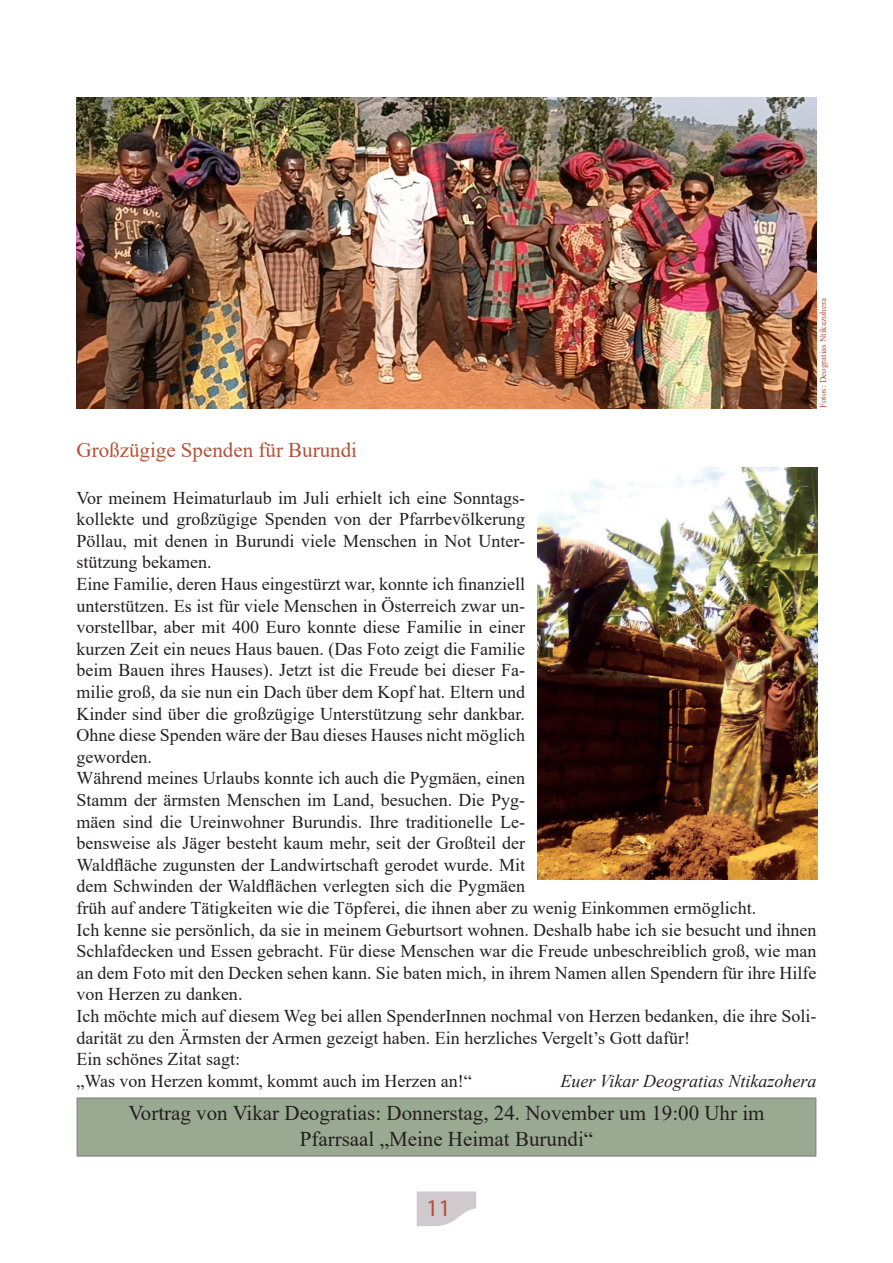
<style>
.page{position:relative;width:893px;height:1263px;background:#fff}
.page>*{position:absolute;margin:0;border:0;box-sizing:border-box;transform-origin:0 0}
.t1{font:24px "Myriad Pro";color:#b35238}
.t2{font:21px "Times New Roman";color:#231f20}
.t3{font:21px "Times New Roman";color:#b35238}
.t4{font:18px/21.6px "Times New Roman";color:#231f20;text-align:justify}
.t5{font:italic 18px "Times New Roman";color:#231f20}
.t6{font:9px "Times New Roman";color:#b35238}
</style>
<div class="page">
<div style="left:77px;top:1098px;width:739px;height:58px;background:#9aa992"></div>
<img style="left:77px;top:98px;width:739px;height:310px">
<svg style="left:417px;top:1191px;width:59px;height:35px;background:#d7d2d6"></svg>
<img style="left:538px;top:468px;width:279px;height:411px">
<p class="t6" style="left:817px;top:408px;width:111px;rotate:-90deg">Fotos: Deogratias Ntikazohera</p>
<p class="t3" style="left:77px;top:435px;width:282px">Großzügige Spenden für Burundi</p>
<p class="t4" style="left:77px;top:486px;width:450px">Vor meinem Heimaturlaub im Juli erhielt ich eine Sonntags&shy;kollekte und großzügige Spenden von der Pfarrbevölkerung Pöllau, mit denen in Burundi viele Menschen in Not Unter&shy;stützung bekamen.</p>
<p class="t4" style="left:77px;top:573px;width:450px">Eine Familie, deren Haus eingestürzt war, konnte ich finanziell unterstützen. Es ist für viele Menschen in Österreich zwar un&shy;vorstellbar, aber mit 400 Euro konnte diese Familie in einer kurzen Zeit ein neues Haus bauen. (Das Foto zeigt die Familie beim Bauen ihres Hauses). Jetzt ist die Freude bei dieser Fa&shy;milie groß, da sie nun ein Dach über dem Kopf hat. Eltern und Kinder sind über die großzügige Unterstützung sehr dankbar.<br>Ohne diese Spenden wäre der Bau dieses Hauses nicht möglich geworden.</p>
<p class="t4" style="left:77px;top:767px;width:681px;text-align:left">Während meines Urlaubs konnte ich auch die Pygmäen, einen<br>Stamm der ärmsten Menschen im Land, besuchen. Die Pyg-<br>mäen sind die Ureinwohner Burundis. Ihre traditionelle Le-<br>bensweise als Jäger besteht kaum mehr, seit der Großteil der<br>Waldfläche zugunsten der Landwirtschaft gerodet wurde. Mit<br>dem Schwinden der Waldflächen verlegten sich die Pygmäen<br>früh auf andere Tätigkeiten wie die Töpferei, die ihnen aber zu wenig Einkommen ermöglicht.</p>
<p class="t4" style="left:77px;top:918px;width:741px">Ich kenne sie persönlich, da sie in meinem Geburtsort wohnen. Deshalb habe ich sie besucht und ihnen Schlafdecken und Essen gebracht. Für diese Menschen war die Freude unbeschreiblich groß, wie man an dem Foto mit den Decken sehen kann. Sie baten mich, in ihrem Namen allen Spendern für ihre Hilfe von Herzen zu danken.</p>
<p class="t4" style="left:77px;top:1005px;width:741px">Ich möchte mich auf diesem Weg bei allen SpenderInnen nochmal von Herzen bedanken, die ihre Soli&shy;darität zu den Ärmsten der Armen gezeigt haben. Ein herzliches Vergelt’s Gott dafür!</p>
<p class="t4" style="left:77px;top:1048px;width:165px">Ein schönes Zitat sagt:</p>
<p class="t4" style="left:77px;top:1069px;width:397px">„Was von Herzen kommt, kommt auch im Herzen an!“</p>
<p class="t5" style="left:560px;top:1068px;width:257px">Euer Vikar Deogratias Ntikazohera</p>
<p class="t2" style="left:128px;top:1098px;width:638px">Vortrag von Vikar Deogratias: Donnerstag, 24. November um 19:00 Uhr im</p>
<p class="t2" style="left:300px;top:1124px;width:295px">Pfarrsaal „Meine Heimat Burundi“</p>
<h1 class="t1" style="left:426px;top:1193px;width:26px">11</h1>
</div>
